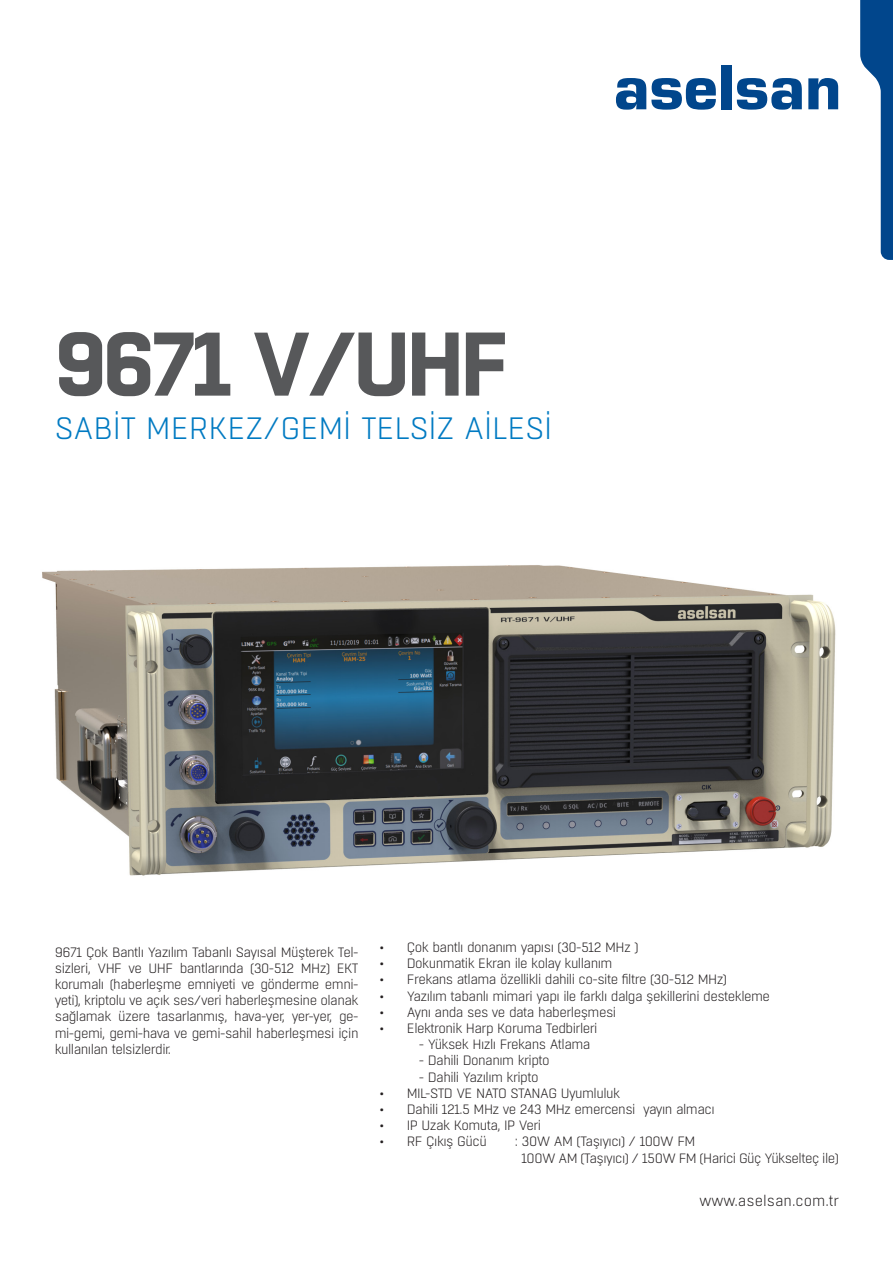
<style>
.page{position:relative;width:893px;height:1263px;background:#fff}
.page>*{position:absolute;margin:0;border:0;box-sizing:border-box;transform-origin:0 0}
.t1{font:700 90px "Boxed";letter-spacing:-.04em;color:#57585a}
.t2{font:300 30.9px "Boxed";letter-spacing:-.005em;color:#007ac2}
.t3{font:300 15px "Boxed";color:#231f20}
.t4{font:300 13.5px/16.2px "Boxed";letter-spacing:-.04em;color:#231f20;text-align:justify}
</style>
<div class="page">
<svg style="left:616px;top:78px;width:100px;height:32px"></svg>
<div style="left:721px;top:65px;width:10px;height:44px;background:#01468c"></div>
<svg style="left:737px;top:78px;width:65px;height:32px"></svg>
<svg style="left:808px;top:78px;width:30px;height:31px"></svg>
<svg style="left:860px;top:0;width:33px;height:260px"></svg>
<img style="left:42px;top:565px;width:794px;height:311px">
<p class="t1" style="left:55px;top:304px;width:455px">9671 V/UHF</p>
<p class="t2" style="left:55px;top:409px;width:499px">SABIT MERKEZ/GEMI TELSIZ AILESI</p>
<p class="t4" style="left:55px;top:944px;width:305px">9671 Çok Bantlı Yazılım Tabanlı Sayısal Müşterek Tel&shy;sizleri, VHF ve UHF bantlarında (30-512 MHz) EKT korumalı (haberleşme emniyeti ve gönderme emni&shy;yeti), kriptolu ve açık ses/veri haberleşmesine olanak sağlamak üzere tasarlanmış, hava-yer, yer-yer, ge&shy;mi-gemi, gemi-hava ve gemi-sahil haberleşmesi için kullanılan telsizlerdir.</p>
<p class="t4" style="left:380px;top:939px;width:260px">• Çok bantlı donanım yapısı (30-512 MHz )</p>
<p class="t4" style="left:380px;top:956px;width:234px">• Dokunmatik Ekran ile kolay kullanım</p>
<p class="t4" style="left:380px;top:972px;width:349px">• Frekans atlama özellikli dahili co-site filtre (30-512 MHz)</p>
<p class="t4" style="left:380px;top:988px;width:392px">• Yazılım tabanlı mimari yapı ile farklı dalga şekillerini destekleme</p>
<p class="t4" style="left:380px;top:1004px;width:238px">• Aynı anda ses ve data haberleşmesi</p>
<p class="t4" style="left:380px;top:1020px;width:219px">• Elektronik Harp Koruma Tedbirleri</p>
<p class="t4" style="left:419px;top:1037px;width:173px">- Yüksek Hızlı Frekans Atlama</p>
<p class="t4" style="left:419px;top:1053px;width:132px">- Dahili Donanım kripto</p>
<p class="t4" style="left:419px;top:1069px;width:121px">- Dahili Yazılım kripto</p>
<p class="t4" style="left:380px;top:1085px;width:242px">• MIL-STD VE NATO STANAG Uyumluluk</p>
<p class="t4" style="left:380px;top:1101px;width:336px">• Dahili 121.5 MHz ve 243 MHz emercensi yayın almacı</p>
<p class="t4" style="left:380px;top:1118px;width:163px">• IP Uzak Komuta, IP Veri</p>
<p class="t4" style="left:380px;top:1134px;width:108px">• RF Çıkış Gücü</p>
<p class="t4" style="left:515px;top:1134px;width:182px">: 30W AM (Taşıyıcı) / 100W FM</p>
<p class="t4" style="left:521px;top:1150px;width:319px">100W AM (Taşıyıcı) / 150W FM (Harici Güç Yükselteç ile)</p>
<p class="t3" style="left:700px;top:1191px;width:141px">www.aselsan.com.tr</p>
</div>
